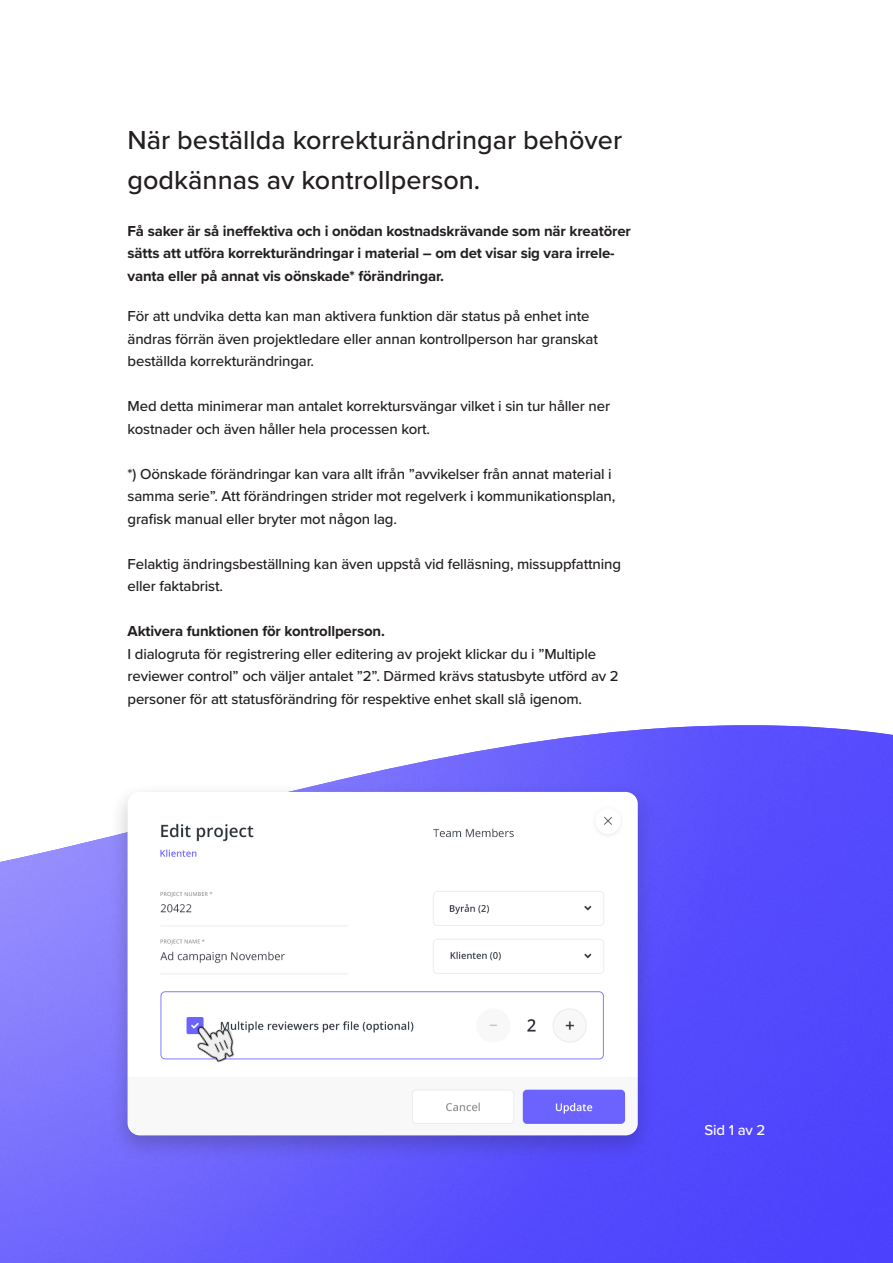
<style>
.page{position:relative;width:893px;height:1263px;background:#fff}
.page>*{position:absolute;margin:0;border:0;box-sizing:border-box;transform-origin:0 0}
.t1{font:500 27px/40.5px "Proxima Nova";color:#231f20}
.t2{font:500 15px/22.5px "Proxima Nova";letter-spacing:-.01em;color:#231f20}
.t3{font:700 15px/22.5px "Proxima Nova";letter-spacing:-.01em;color:#231f20}
.t4{font:500 15px "Proxima Nova";color:#fff}
</style>
<div class="page">
<img style="left:0;top:725px;width:893px;height:538px">
<div style="left:109px;top:782px;width:548px;height:380px;background:#231f20;opacity:.25"></div>
<img style="left:128px;top:792px;width:510px;height:343px">
<img style="left:189px;top:1014px;width:53px;height:55px">
<p class="t1" style="left:128px;top:119px;width:496px">När beställda korrekturändringar behöver godkännas av kontrollperson.</p>
<p class="t3" style="left:128px;top:219px;width:505px">Få saker är så ineffektiva och i onödan kostnadskrävande som när kreatörer sätts att utföra korrekturändringar i material – om det visar sig vara irrele&shy;vanta eller på annat vis oönskade* förändringar.</p>
<p class="t2" style="left:128px;top:305px;width:472px">För att undvika detta kan man aktivera funktion där status på enhet inte ändras förrän även projektledare eller annan kontrollperson har granskat beställda korrekturändringar.</p>
<p class="t2" style="left:128px;top:395px;width:484px">Med detta minimerar man antalet korrektursvängar vilket i sin tur håller ner kostnader och även håller hela processen kort.</p>
<p class="t2" style="left:128px;top:462px;width:489px">*) Oönskade förändringar kan vara allt ifrån ”avvikelser från annat material i samma serie”. Att förändringen strider mot regelverk i kommunikationsplan, grafisk manual eller bryter mot någon lag.</p>
<p class="t2" style="left:128px;top:552px;width:495px">Felaktig ändringsbeställning kan även uppstå vid felläsning, missuppfattning eller faktabrist.</p>
<p class="t3" style="left:128px;top:620px;width:259px">Aktivera funktionen för kontrollperson.</p>
<p class="t2" style="left:128px;top:642px;width:493px">I dialogruta för registrering eller editering av projekt klickar du i ”Multiple reviewer control” och väljer antalet ”2”. Därmed krävs statusbyte utförd av 2 personer för att statusförändring för respektive enhet skall slå igenom.</p>
<p class="t4" style="left:704px;top:1119px;width:62px">Sid 1 av 2</p>
</div>
